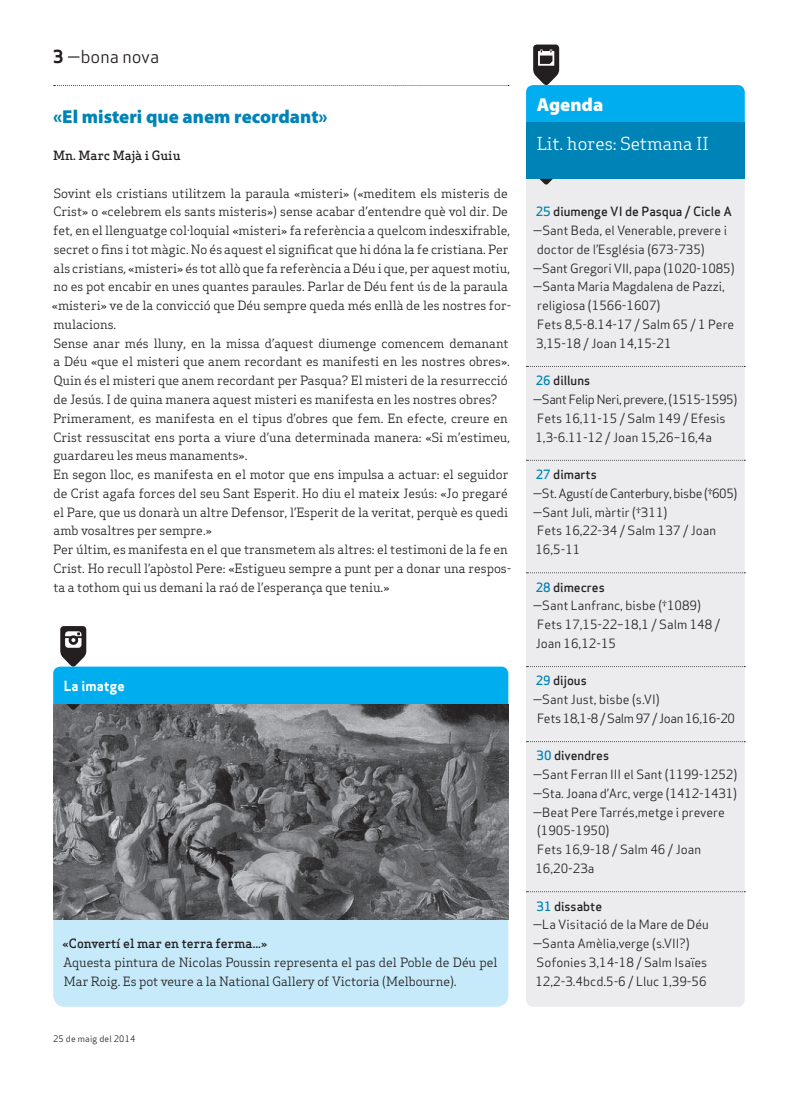
<style>
.page{position:relative;width:798px;height:1099px;background:#fff}
.page>*{position:absolute;margin:0;border:0;box-sizing:border-box;transform-origin:0 0}
.Titular_Petit{font:900 18.75px "Myriad Pro";color:#0083b6}
.Titular_Secció{font:900 18.75px "Myriad Pro";color:#fff}
.Subtitol_Secció{font:17.5px "Apex Serif";color:#fff}
.Capçalera{font:17.5px "Apex Sans Book T";color:#231f20}
.Titular_Secció_Petit{font:13.75px "Apex Sans Bold T";color:#fff}
.Text_General{font:12.5px/18.8px "Apex Serif";color:#231f20}
.Text_General-2{font:12.5px/18.8px "Apex Sans Book T";color:#231f20}
.Text_General-3{font:12.5px "Apex Sans Book T";letter-spacing:-.03em;color:#231f20}
.Text_General-4{font:12.5px "Apex Sans Medium T";color:#231f20}
.Text_General-5{font:500 12.5px "Apex Serif";color:#231f20}
.Autors{font:500 12.5px "Apex Serif";color:#231f20}
.Data_Peu{font:8.75px "Apex Sans Book T";letter-spacing:.02em;color:#231f20}
.s1{font-family:"Apex Sans Bold T"}
.s2{color:#0083b6}
</style>
<div class="page">
<div style="left:526px;top:179px;width:218px;height:827px;background:#ececee"></div>
<svg style="left:526px;top:366px;width:219px;height:1px"></svg>
<svg style="left:526px;top:460px;width:219px;height:1px"></svg>
<svg style="left:526px;top:572px;width:219px;height:1px"></svg>
<svg style="left:526px;top:666px;width:219px;height:1px"></svg>
<svg style="left:526px;top:741px;width:219px;height:1px"></svg>
<svg style="left:526px;top:891px;width:219px;height:1px"></svg>
<svg style="left:54px;top:85px;width:454px;height:1px"></svg>
<div style="left:526px;top:123px;width:218px;height:56px;background:#0083b6"></div>
<svg style="left:526px;top:45px;width:218px;height:78px"></svg>
<svg style="left:539px;top:179px;width:13px;height:6px"></svg>
<div style="left:53px;top:919px;width:455px;height:87px;background:#c6eafa"></div>
<img style="left:53px;top:710px;width:455px;height:209px">
<svg style="left:53px;top:626px;width:455px;height:84px"></svg>
<p class="Capçalera" style="left:53px;top:46px;width:107px"><span class="s1">3</span> —bona nova</p>
<p class="Titular_Petit" style="left:53px;top:104px;width:276px">«El misteri que anem recordant»</p>
<p class="Autors" style="left:53px;top:148px;width:129px">Mn. Marc Majà i Guiu</p>
<p class="Text_General" style="left:52px;top:183px;width:461px">Sovint els cristians utilitzem la paraula «misteri» («meditem els misteris de Crist» o «celebrem els sants misteris») sense acabar d’entendre què vol dir. De fet, en el llenguatge col·loquial «misteri» fa referència a quelcom indesxifrable, secret o fins i tot màgic. No és aquest el significat que hi dóna la fe cristiana. Per als cristians, «misteri» és tot allò que fa referència a Déu i que, per aquest motiu, no es pot encabir en unes quantes paraules. Parlar de Déu fent ús de la paraula «misteri» ve de la convicció que Déu sempre queda més enllà de les nostres for&shy;mulacions.</p>
<p class="Text_General" style="left:53px;top:333px;width:458px">Sense anar més lluny, en la missa d’aquest diumenge comencem demanant a Déu «que el misteri que anem recordant es manifesti en les nostres obres».<br>Quin és el misteri que anem recordant per Pasqua? El misteri de la resurrecció de Jesús. I de quina manera aquest misteri es manifesta en les nostres obres?</p>
<p class="Text_General" style="left:53px;top:408px;width:458px">Primerament, es manifesta en el tipus d’obres que fem. En efecte, creure en<br>Crist ressuscitat ens porta a viure d’una determinada manera: «Si m’estimeu, guardareu les meus manaments».</p>
<p class="Text_General" style="left:53px;top:465px;width:456px;text-align:justify">En segon lloc, es manifesta en el motor que ens impulsa a actuar: el seguidor de Crist agafa forces del seu Sant Esperit. Ho diu el mateix Jesús: «Jo pregaré el Pare, que us donarà un altre Defensor, l’Esperit de la veritat, perquè es quedi amb vosaltres per sempre.»</p>
<p class="Text_General" style="left:53px;top:540px;width:459px">Per últim, es manifesta en el que transmetem als altres: el testimoni de la fe en<br>Crist. Ho recull l’apòstol Pere: «Estigueu sempre a punt per a donar una respos&shy;ta a tothom qui us demani la raó de l’esperança que teniu.»</p>
<p class="Titular_Secció_Petit" style="left:64px;top:676px;width:62px">La imatge</p>
<p class="Text_General-5" style="left:63px;top:935px;width:206px">«Convertí el mar en terra ferma...»</p>
<p class="Text_General" style="left:63px;top:952px;width:435px">Aquesta pintura de Nicolas Poussin representa el pas del Poble de Déu pel<br>Mar Roig. Es pot veure a la National Gallery of Victoria (Melbourne).</p>
<p class="Data_Peu" style="left:53px;top:1032px;width:84px">25 de maig del 2014</p>
<p class="Titular_Secció" style="left:536px;top:92px;width:68px">Agenda</p>
<p class="Subtitol_Secció" style="left:536px;top:133px;width:174px">Lit. hores: Setmana II</p>
<p class="Text_General-4" style="left:535px;top:204px;width:198px"><span class="s2">25</span> diumenge VI de Pasqua / Cicle A</p>
<p class="Text_General-2" style="left:536px;top:221px;width:192px;text-indent:-4px">—Sant Beda, el Venerable, prevere i doctor de l’Església (673-735)</p>
<p class="Text_General-2" style="left:532px;top:258px;width:203px">—Sant Gregori VII, papa (1020-1085)</p>
<p class="Text_General-2" style="left:537px;top:277px;width:189px;text-indent:-5px">—Santa Maria Magdalena de Pazzi, religiosa (1566-1607)</p>
<p class="Text_General-2" style="left:536px;top:315px;width:199px">Fets 8,5-8.14-17 / Salm 65 / 1 Pere<br>3,15-18 / Joan 14,15-21</p>
<p class="Text_General-4" style="left:535px;top:372px;width:56px"><span class="s2">26</span> dilluns</p>
<p class="Text_General-3" style="left:532px;top:391px;width:206px">—Sant Felip Neri, prevere, (1515-1595)</p>
<p class="Text_General-2" style="left:535px;top:408px;width:192px">Fets 16,11-15 / Salm 149 / Efesis<br>1,3-6.11-12 / Joan 15,26−16,4a</p>
<p class="Text_General-4" style="left:535px;top:466px;width:62px"><span class="s2">27</span> dimarts</p>
<p class="Text_General-3" style="left:532px;top:485px;width:206px">—St. Agustí de Canterbury, bisbe (†605)</p>
<p class="Text_General-2" style="left:532px;top:502px;width:136px">—Sant Juli, màrtir (†311)</p>
<p class="Text_General-2" style="left:535px;top:521px;width:182px">Fets 16,22-34 / Salm 137 / Joan<br>16,5-11</p>
<p class="Text_General-4" style="left:535px;top:579px;width:71px"><span class="s2">28</span> dimecres</p>
<p class="Text_General-2" style="left:532px;top:596px;width:170px">—Sant Lanfranc, bisbe (†1089)</p>
<p class="Text_General-2" style="left:535px;top:615px;width:186px">Fets 17,15-22−18,1 / Salm 148 /<br>Joan 16,12-15</p>
<p class="Text_General-4" style="left:535px;top:672px;width:52px"><span class="s2">29</span> dijous</p>
<p class="Text_General-2" style="left:532px;top:690px;width:128px">—Sant Just, bisbe (s.VI)</p>
<p class="Text_General-3" style="left:537px;top:710px;width:199px">Fets 18,1-8 / Salm 97 / Joan 16,16-20</p>
<p class="Text_General-4" style="left:536px;top:747px;width:74px"><span class="s2">30</span> divendres</p>
<p class="Text_General-2" style="left:532px;top:765px;width:206px">—Sant Ferran III el Sant (1199-1252)</p>
<p class="Text_General-2" style="left:532px;top:783px;width:206px">—Sta. Joana d’Arc, verge (1412-1431)</p>
<p class="Text_General-2" style="left:537px;top:802px;width:189px;text-indent:-4px">—Beat Pere Tarrés,metge i prevere (1905-1950)</p>
<p class="Text_General-2" style="left:535px;top:840px;width:167px">Fets 16,9-18 / Salm 46 / Joan<br>16,20-23a</p>
<p class="Text_General-4" style="left:536px;top:897px;width:67px"><span class="s2">31</span> dissabte</p>
<p class="Text_General-2" style="left:532px;top:915px;width:177px">—La Visitació de la Mare de Déu</p>
<p class="Text_General-2" style="left:532px;top:933px;width:158px">—Santa Amèlia,verge (s.VII?)</p>
<p class="Text_General-2" style="left:535px;top:952px;width:173px">Sofonies 3,14-18 / Salm Isaïes<br>12,2-3.4bcd.5-6 / Lluc 1,39-56</p>
</div>
